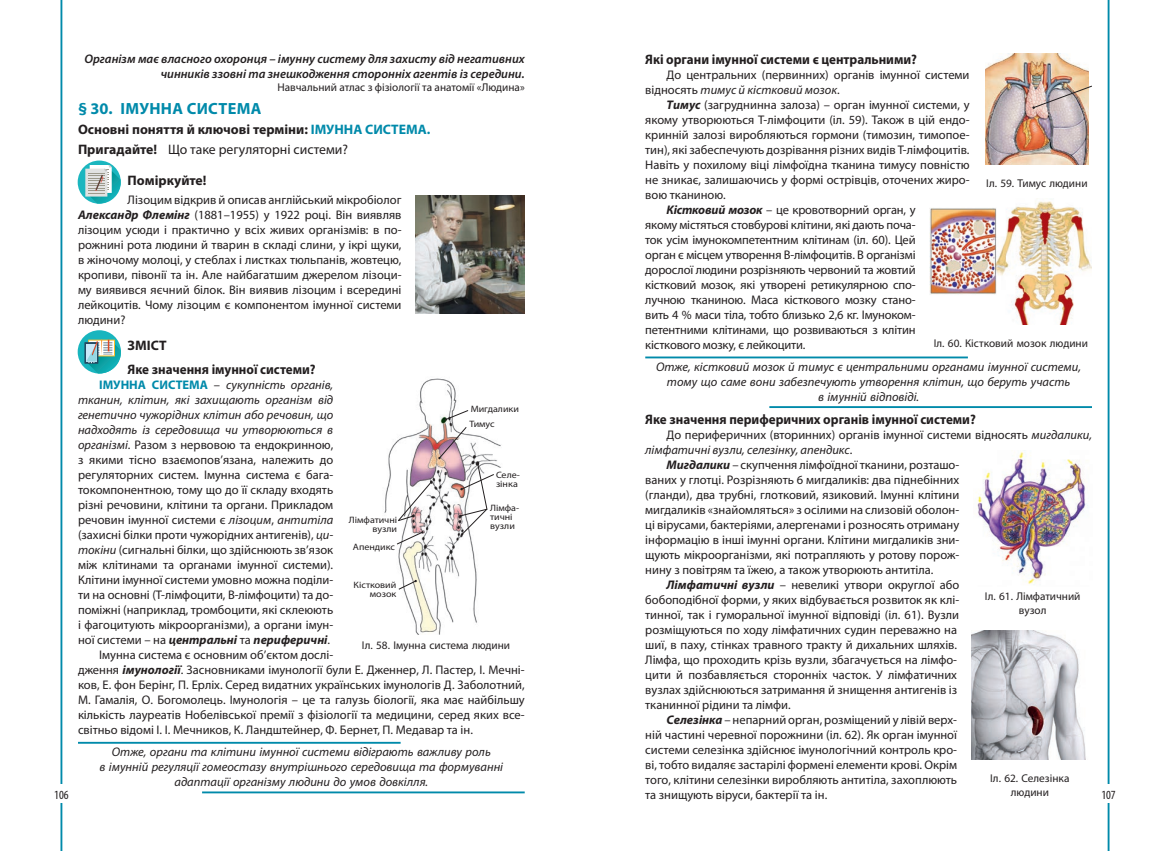
<style>
.page{position:relative;width:1170px;height:851px;background:#fff}
.page>*{position:absolute;margin:0;border:0;box-sizing:border-box;transform-origin:0 0}
._3_-_Параграф{font:700 16.25px "Myriad Pro";letter-spacing:.02em;color:#008aaa}
._9-Запитання{font:700 13.75px "Myriad Pro";color:#231f20;scale:.95 1}
._4-Основне_поняття{font:700 13.75px "Myriad Pro";color:#231f20}
._5-Пригадайте{font:13.75px "Myriad Pro";color:#231f20}
._8-Основне{font:700 13.75px "Myriad Pro";color:#231f20}
._10-Текст{font:12.5px/15px "Myriad Pro";color:#231f20;text-align:justify}
._10-Текст_1_абз{font:12.5px/15px "Myriad Pro";color:#231f20;text-align:justify}
._12-Отже{font:italic 12.5px/15px "Myriad Pro";color:#231f20;text-align:center}
._1-Епіграф{font:italic 600 12.5px/15px "Myriad Pro";color:#231f20;text-align:right}
.t1{font:condensed 12.5px "Myriad Pro";color:#231f20}
._17-Іл{font:11.25px/13.8px "Myriad Pro";color:#231f20;text-align:center}
._2-Автор_епіграфа{font:11.25px "Myriad Pro";color:#231f20}
._16-цифра{font:9.25px/9px "Myriad Pro";color:#231f20;text-align:right;scale:1.08 1}
.s1{color:#008aaa}
.s2{font-weight:700}
.s3{font-weight:700;font-style:italic}
.s4{font-weight:700;color:#008aaa}
.s5{font-style:italic}
</style>
<div class="page">
<hr style="left:1107px;top:0;width:2px;height:850px;background:#008aaa">
<div style="left:1097px;top:784px;width:22px;height:19px;background:#fff"></div>
<hr style="left:60px;top:0;width:2px;height:850px;background:#008aaa">
<div style="left:51px;top:784px;width:21px;height:19px;background:#fff"></div>
<hr style="left:78px;top:741px;width:322px;height:2px;background:#008aaa">
<hr style="left:202px;top:791px;width:322px;height:2px;background:#008aaa">
<div style="left:78px;top:160px;width:42px;height:44px;background:#1bb6bf;border-radius:50%"></div>
<svg style="left:85px;top:165px;width:35px;height:38px"></svg>
<svg style="left:78px;top:330px;width:43px;height:43px"></svg>
<img style="left:415px;top:195px;width:109px;height:118px">
<img style="left:384px;top:378px;width:117px;height:256px">
<svg style="left:444px;top:409px;width:25px;height:11px"></svg>
<img style="left:438px;top:426px;width:56px;height:109px">
<svg style="left:397px;top:481px;width:35px;height:40px"></svg>
<svg style="left:398px;top:579px;width:19px;height:11px"></svg>
<svg style="left:396px;top:531px;width:27px;height:13px"></svg>
<hr style="left:645px;top:356px;width:322px;height:2px;background:#008aaa">
<hr style="left:769px;top:406px;width:322px;height:2px;background:#008aaa">
<img style="left:985px;top:53px;width:103px;height:111px">
<svg style="left:1032px;top:85px;width:60px;height:24px"></svg>
<img style="left:929px;top:201px;width:162px;height:123px">
<img style="left:976px;top:451px;width:112px;height:133px">
<img style="left:971px;top:630px;width:115px;height:129px">
<p class="_1-Епіграф" style="left:84px;top:51px;width:441px">Організм має власного охоронця – імунну систему для захисту від негативних чинників ззовні та знешкодження сторонніх агентів із середини.</p>
<p class="_2-Автор_епіграфа" style="left:277px;top:80px;width:249px">Навчальний атлас з фізіології та анатомії «Людина»</p>
<p class="_3_-_Параграф" style="left:78px;top:98px;width:185px">§ 30. ІМУННА СИСТЕМА</p>
<p class="_4-Основне_поняття" style="left:78px;top:121px;width:354px">Основні поняття й ключові терміни: <span class="s1">ІМУННА СИСТЕМА.</span></p>
<p class="_5-Пригадайте" style="left:78px;top:141px;width:271px"><span class="s2">Пригадайте!</span> Що таке регуляторні системи?</p>
<p class="_8-Основне" style="left:128px;top:172px;width:80px">Поміркуйте!</p>
<p class="_10-Текст_1_абз" style="left:78px;top:192px;width:325px;text-indent:50px">Лізоцим відкрив й описав англійський мікробіолог <span class="s3">Александр Флемінг</span> (1881–1955) у 1922 році. Він виявляв лізоцим усюди і практично у всіх живих організмів: в по&shy;рожнині рота людини й тварин в складі слини, у ікрі щуки, в жіночому молоці, у стеблах і листках тюльпанів, жовтецю, кропиви, півонії та ін. Але найбагатшим джерелом лізоци&shy;му виявився яєчний білок. Він виявив лізоцим і всередині лейкоцитів. Чому лізоцим є компонентом імунної системи людини?</p>
<p class="_8-Основне" style="left:128px;top:337px;width:41px">ЗМІСТ</p>
<p class="_9-Запитання" style="left:128px;top:360px;width:199px">Яке значення імунної системи?</p>
<p class="_10-Текст" style="left:78px;top:377px;width:257px;text-indent:21px"><span class="s4">ІМУННА СИСТЕМА</span> – <span class="s5">сукупність органів, тканин, клітин, які захищають організм від генетично чужорідних клітин або речовин, що надходять із середовища чи утворюються в організмі</span>. Разом з нервовою та ендокринною, з якими тісно взаємопов’язана, належить до регуляторних систем. Імунна система є бага&shy;токомпонентною, тому що до її складу входять різні речовини, клітини та органи. Прикладом речовин імунної системи є <span class="s5">лізоцим</span>, <span class="s5">антитіла </span>(захисні білки проти чужорідних антигенів), <span class="s5">ци&shy;токіни</span> (сигнальні білки, що здійснюють зв’язок між клітинами та органами імунної системи).<br>Клітини імунної системи умовно можна поділи&shy;ти на основні (Т-лімфоцити, В-лімфоцити) та до&shy;поміжні (наприклад, тромбоцити, які склеюють і фагоцитують мікроорганізми), а органи імун&shy;ної системи – на <span class="s3">центральні</span> та <span class="s3">периферичні</span>.</p>
<p class="_10-Текст" style="left:78px;top:647px;width:448px;text-align:left;text-indent:21px">Імунна система є основним об’єктом дослі-<br>дження <span class="s3">імунології</span>. Засновниками імунології були Е. Дженнер, Л. Пастер, І. Мечні&shy;ков, Е. фон Берінг, П. Ерліх. Серед видатних українських імунологів Д. Заболотний, М. Гамалія, О. Богомолець. Імунологія – це та галузь біології, яка має найбільшу кількість лауреатів Нобелівської премії з фізіології та медицини, серед яких все&shy;світньо відомі І. І. Мечников, К. Ландштейнер, Ф. Бернет, П. Медавар та ін.</p>
<p class="_12-Отже" style="left:99px;top:744px;width:405px">Отже, органи та клітини імунної системи відіграють важливу роль<br>в імунній регуляції гомеостазу внутрішнього середовища та формуванні адаптації організму людини до умов довкілля.</p>
<p class="_9-Запитання" style="left:645px;top:50px;width:287px">Які органи імунної системи є центральними?</p>
<p class="_10-Текст" style="left:645px;top:67px;width:326px;text-indent:21px">До центральних (первинних) органів імунної системи відносять <span class="s5">тимус й кістковий мозок</span>.</p>
<p class="_10-Текст" style="left:645px;top:97px;width:326px;text-indent:21px"><span class="s3">Тимус</span> (загруднинна залоза) – орган імунної системи, у якому утворюються Т-лімфоцити (іл. 59). Також в цій ендо&shy;кринній залозі виробляються гормони (тимозин, тимопое&shy;тин), які забеспечують дозрівання різних видів Т-лімфоцитів.<br>Навіть у похилому віці лімфоїдна тканина тимусу повністю не зникає, залишаючись у формі острівців, оточених жиро&shy;вою тканиною.</p>
<p class="_10-Текст" style="left:645px;top:202px;width:272px;text-indent:21px"><span class="s3">Кістковий мозок</span> – це кровотворний орган, у якому містяться стовбурові клітини, які дають поча&shy;ток усім імунокомпетентним клітинам (іл. 60). Цей орган є місцем утворення В-лімфоцитів. В організмі дорослої людини розрізняють червоний та жовтий кістковий мозок, які утворені ретикулярною спо&shy;лучною тканиною. Маса кісткового мозку стано&shy;вить 4 % маси тіла, тобто близько 2,6 кг. Імуноком&shy;петентними клітинами, що розвиваються з клітин кісткового мозку, є лейкоцити.</p>
<p class="_12-Отже" style="left:656px;top:359px;width:426px">Отже, кістковий мозок й тимус є центральними органами імунної системи, тому що саме вони забезпечують утворення клітин, що беруть участь<br>в імунній відповіді.</p>
<p class="_9-Запитання" style="left:645px;top:410px;width:349px">Яке значення периферичних органів імунної системи?</p>
<p class="_10-Текст" style="left:645px;top:427px;width:448px;text-indent:21px">До периферичних (вторинних) органів імунної системи відносять <span class="s5">мигдалики, лімфатичні вузли, селезінку, апендикс</span>.</p>
<p class="_10-Текст" style="left:645px;top:457px;width:315px;text-indent:21px"><span class="s3">Мигдалики</span> – скупчення лімфоїдної тканини, розташо&shy;ваних у глотці. Розрізняють 6 мигдаликів: два піднебінних (гланди), два трубні, глотковий, язиковий. Імунні клітини мигдаликів «знайомляться» з осілими на слизовій оболон&shy;ці вірусами, бактеріями, алергенами і розносять отриману інформацію в інші імунні органи. Клітини мигдаликів зни&shy;щують мікроорганізми, які потрапляють у ротову порож&shy;нину з повітрям та їжею, а також утворюють антитіла.</p>
<p class="_10-Текст" style="left:645px;top:577px;width:315px;text-align:left;text-indent:21px"><span class="s3">Лімфатичні вузли</span> – невеликі утвори округлої або бобоподібної форми, у яких відбувається розвиток як клі&shy;тинної, так і гуморальної імунної відповіді (іл. 61). Вузли розміщуються по ходу лімфатичних судин переважно на шиї, в паху, стінках травного тракту й дихальних шляхів.<br>Лімфа, що проходить крізь вузли, збагачується на лімфо&shy;цити й позбавляється сторонніх часток. У лімфатичних вузлах здійснюються затримання й знищення антигенів із тканинної рідини та лімфи.</p>
<p class="_10-Текст" style="left:645px;top:712px;width:313px;text-indent:21px"><span class="s3">Селезінка</span> – непарний орган, розміщений у лівій верх&shy;ній частині черевної порожнини (іл. 62). Як орган імунної системи селезінка здійснює імунологічний контроль кро&shy;ві, тобто видаляє застарілі формені елементи крові. Окрім того, клітини селезінки виробляють антитіла, захоплюють та знищують віруси, бактерії та ін.</p>
<p class="_17-Іл" style="left:986px;top:176px;width:103px">Іл. 59. Тимус людини</p>
<p class="_17-Іл" style="left:933px;top:336px;width:156px">Іл. 60. Кістковий мозок людини</p>
<p class="_16-цифра" style="left:470px;top:404px;width:46px">Мигдалики</p>
<p class="_16-цифра" style="left:469px;top:419px;width:25px">Тимус</p>
<p class="_16-цифра" style="left:496px;top:470px;width:24px">Селе-</p>
<p class="_16-цифра" style="left:496px;top:479px;width:22px">зінка</p>
<p class="_16-цифра" style="left:490px;top:503px;width:28px">Лімфа-</p>
<p class="_16-цифра" style="left:490px;top:512px;width:24px;text-align:left">тичні вузли</p>
<p class="_16-цифра" style="left:349px;top:515px;width:46px">Лімфатичні вузли</p>
<p class="_16-цифра" style="left:353px;top:542px;width:40px">Апендикс</p>
<p class="_16-цифра" style="left:353px;top:580px;width:41px">Кістковий мозок</p>
<p class="_17-Іл" style="left:984px;top:589px;width:97px">Іл. 61. Лімфатичний вузол</p>
<p class="_17-Іл" style="left:362px;top:638px;width:150px">Іл. 58. Імунна система людини</p>
<p class="_17-Іл" style="left:990px;top:770px;width:81px">Іл. 62. Селезінка людини</p>
<p class="t1" style="left:54px;top:786px;width:16px">106</p>
<p class="t1" style="left:1101px;top:786px;width:16px">107</p>
</div>
